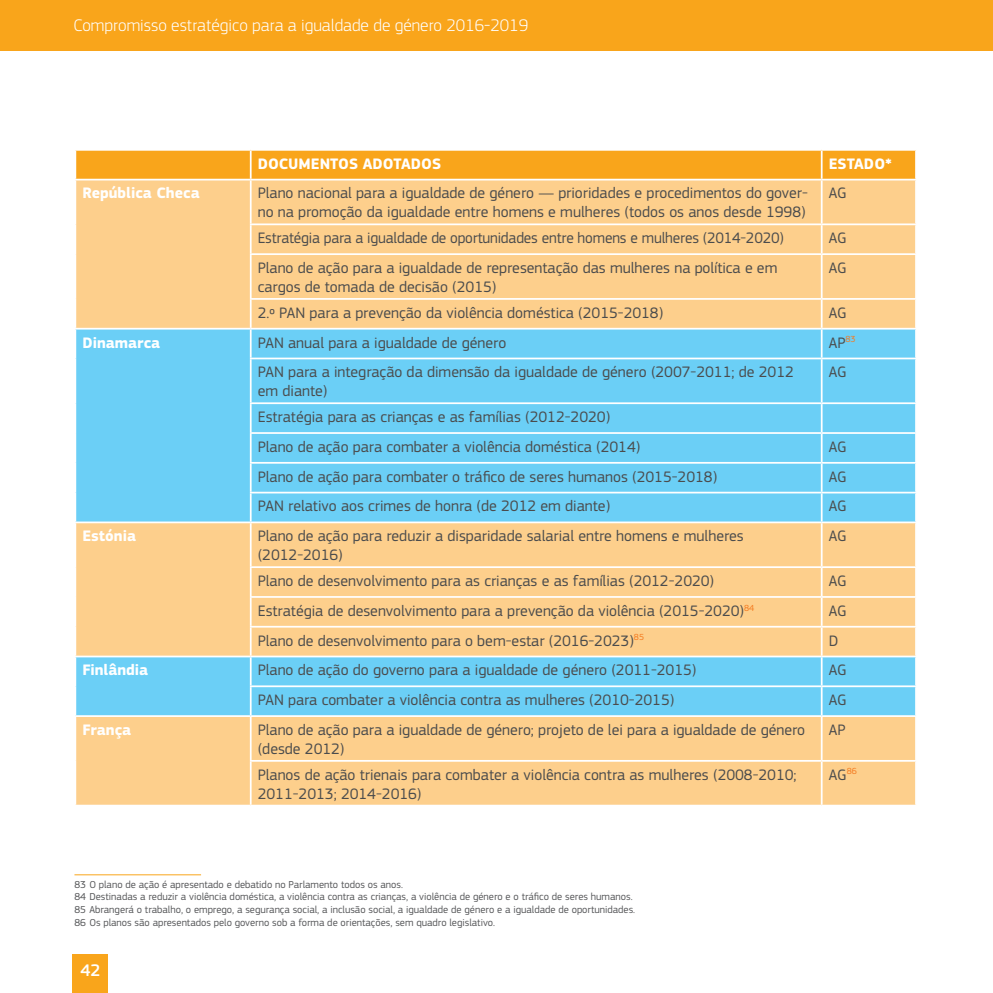
<style>
.page{position:relative;width:993px;height:993px;background:#fff}
.page>*{position:absolute;margin:0;border:0;box-sizing:border-box;transform-origin:0 0}
.t1{font:300 17.5px "EC Square Sans Pro";color:#fff}
.t2{font:500 17.5px "EC Square Sans Pro";color:#fff}
.Table_text_black{font:15.75px/18.9px "EC Square Sans Pro";color:#4b4c4d}
.Table_text_white{font:700 15.75px "EC Square Sans Pro";color:#fff}
.Table_header{font:700 15.75px "EC Square Sans Pro";color:#fff}
.footnotes{font:10.5px "EC Square Sans Pro";color:#57585a}
.Footnote_first{font:10.5px "EC Square Sans Pro";color:#57585a}
</style>
<div class="page">
<div style="left:72px;top:953px;width:36px;height:39px;background:#f9a51b"></div>
<div style="left:0;top:0;width:992px;height:51px;background:#f9a51b"></div>
<div style="left:76px;top:180px;width:838px;height:624px;background:#fdcf8c"></div>
<svg style="left:76px;top:329px;width:838px;height:386px;background:#9ecfd1"></svg>
<hr style="left:250px;top:180px;width:1px;height:43px;background:#fff">
<hr style="left:820px;top:180px;width:2px;height:43px;background:#fff">
<hr style="left:250px;top:223px;width:571px;height:2px;background:#fff">
<svg style="left:250px;top:225px;width:1px;height:28px"></svg>
<hr style="left:821px;top:223px;width:95px;height:2px;background:#fff">
<hr style="left:820px;top:225px;width:2px;height:28px;background:#fff">
<hr style="left:250px;top:253px;width:571px;height:2px;background:#fff">
<hr style="left:250px;top:255px;width:1px;height:43px;background:#fff">
<hr style="left:821px;top:253px;width:95px;height:2px;background:#fff">
<hr style="left:820px;top:255px;width:2px;height:43px;background:#fff">
<hr style="left:250px;top:298px;width:571px;height:2px;background:#fff">
<hr style="left:821px;top:298px;width:95px;height:2px;background:#fff">
<hr style="left:820px;top:300px;width:2px;height:28px;background:#fff">
<hr style="left:74px;top:328px;width:177px;height:1px;background:#fff">
<hr style="left:251px;top:328px;width:570px;height:1px;background:#fff">
<svg style="left:250px;top:300px;width:1px;height:57px"></svg>
<hr style="left:821px;top:328px;width:95px;height:1px;background:#fff">
<hr style="left:820px;top:329px;width:2px;height:28px;background:#fff">
<hr style="left:250px;top:357px;width:571px;height:2px;background:#fff">
<hr style="left:250px;top:359px;width:1px;height:43px;background:#fff">
<hr style="left:821px;top:357px;width:95px;height:2px;background:#fff">
<hr style="left:820px;top:359px;width:2px;height:43px;background:#fff">
<hr style="left:250px;top:402px;width:571px;height:2px;background:#fff">
<hr style="left:821px;top:402px;width:95px;height:2px;background:#fff">
<hr style="left:820px;top:404px;width:2px;height:28px;background:#fff">
<hr style="left:250px;top:432px;width:571px;height:2px;background:#fff">
<hr style="left:821px;top:432px;width:95px;height:2px;background:#fff">
<hr style="left:820px;top:434px;width:2px;height:28px;background:#fff">
<hr style="left:250px;top:462px;width:571px;height:1px;background:#fff">
<hr style="left:821px;top:462px;width:95px;height:1px;background:#fff">
<hr style="left:820px;top:463px;width:2px;height:28px;background:#fff">
<hr style="left:250px;top:491px;width:571px;height:2px;background:#fff">
<svg style="left:250px;top:404px;width:1px;height:117px"></svg>
<hr style="left:821px;top:491px;width:95px;height:2px;background:#fff">
<hr style="left:820px;top:493px;width:2px;height:28px;background:#fff">
<hr style="left:74px;top:521px;width:177px;height:2px;background:#fff">
<hr style="left:251px;top:521px;width:570px;height:2px;background:#fff">
<hr style="left:250px;top:523px;width:1px;height:43px;background:#fff">
<hr style="left:821px;top:521px;width:95px;height:2px;background:#fff">
<hr style="left:820px;top:523px;width:2px;height:43px;background:#fff">
<hr style="left:250px;top:566px;width:571px;height:2px;background:#fff">
<hr style="left:821px;top:566px;width:95px;height:2px;background:#fff">
<hr style="left:820px;top:568px;width:2px;height:28px;background:#fff">
<hr style="left:250px;top:596px;width:571px;height:1px;background:#fff">
<hr style="left:821px;top:596px;width:95px;height:1px;background:#fff">
<hr style="left:820px;top:597px;width:2px;height:28px;background:#fff">
<hr style="left:250px;top:625px;width:571px;height:2px;background:#fff">
<hr style="left:821px;top:625px;width:95px;height:2px;background:#fff">
<hr style="left:820px;top:627px;width:2px;height:28px;background:#fff">
<hr style="left:74px;top:655px;width:177px;height:2px;background:#fff">
<hr style="left:251px;top:655px;width:570px;height:2px;background:#fff">
<hr style="left:821px;top:655px;width:95px;height:2px;background:#fff">
<hr style="left:820px;top:657px;width:2px;height:28px;background:#fff">
<hr style="left:250px;top:685px;width:571px;height:2px;background:#fff">
<svg style="left:250px;top:568px;width:1px;height:147px"></svg>
<hr style="left:821px;top:685px;width:95px;height:2px;background:#fff">
<hr style="left:820px;top:687px;width:2px;height:28px;background:#fff">
<hr style="left:74px;top:715px;width:177px;height:1px;background:#fff">
<hr style="left:251px;top:715px;width:570px;height:1px;background:#fff">
<hr style="left:250px;top:716px;width:1px;height:43px;background:#fff">
<hr style="left:821px;top:715px;width:95px;height:1px;background:#fff">
<hr style="left:820px;top:716px;width:2px;height:43px;background:#fff">
<hr style="left:250px;top:759px;width:571px;height:2px;background:#fff">
<hr style="left:250px;top:761px;width:1px;height:43px;background:#fff">
<hr style="left:821px;top:759px;width:95px;height:2px;background:#fff">
<hr style="left:820px;top:761px;width:2px;height:43px;background:#fff">
<svg style="left:75px;top:150px;width:839px;height:29px;background:#f9a823"></svg>
<hr style="left:821px;top:149px;width:95px;height:2px;background:#fff">
<hr style="left:820px;top:151px;width:2px;height:28px;background:#fff">
<hr style="left:74px;top:874px;width:127px;height:1px;background:#f9a51b">
<p class="t1" style="left:73px;top:15px;width:456px">Compromisso estratégico para a igualdade de género 2016-2019</p>
<p class="Table_header" style="left:258px;top:154px;width:185px">DOCUMENTOS ADOTADOS</p>
<p class="Table_header" style="left:828px;top:154px;width:65px">ESTADO*</p>
<p class="Table_text_white" style="left:82px;top:184px;width:119px">República Checa</p>
<p class="Table_text_black" style="left:258px;top:184px;width:551px">Plano nacional para a igualdade de género — prioridades e procedimentos do gover&shy;no na promoção da igualdade entre homens e mulheres (todos os anos desde 1998)</p>
<p class="Table_text_black" style="left:828px;top:184px;width:19px">AG</p>
<p class="Table_text_black" style="left:258px;top:228px;width:527px">Estratégia para a igualdade de oportunidades entre homens e mulheres (2014-2020)</p>
<p class="Table_text_black" style="left:828px;top:228px;width:19px">AG</p>
<p class="Table_text_black" style="left:258px;top:258px;width:521px">Plano de ação para a igualdade de representação das mulheres na política e em cargos de tomada de decisão (2015)</p>
<p class="Table_text_black" style="left:828px;top:258px;width:19px">AG</p>
<p class="Table_text_black" style="left:258px;top:303px;width:407px">2.º PAN para a prevenção da violência doméstica (2015-2018)</p>
<p class="Table_text_black" style="left:828px;top:303px;width:19px">AG</p>
<p class="Table_text_white" style="left:82px;top:333px;width:79px">Dinamarca</p>
<p class="Table_text_black" style="left:258px;top:333px;width:250px">PAN anual para a igualdade de género</p>
<p class="Table_text_black" style="left:828px;top:333px;width:28px">AP<sup>83</sup></p>
<p class="Table_text_black" style="left:258px;top:362px;width:537px">PAN para a integração da dimensão da igualdade de género (2007-2011; de 2012 em diante)</p>
<p class="Table_text_black" style="left:828px;top:362px;width:19px">AG</p>
<p class="Table_text_black" style="left:258px;top:407px;width:354px">Estratégia para as crianças e as famílias (2012-2020)</p>
<p class="Table_text_black" style="left:258px;top:437px;width:384px">Plano de ação para combater a violência doméstica (2014)</p>
<p class="Table_text_black" style="left:828px;top:437px;width:19px">AG</p>
<p class="Table_text_black" style="left:258px;top:467px;width:461px">Plano de ação para combater o tráfico de seres humanos (2015-2018)</p>
<p class="Table_text_black" style="left:828px;top:467px;width:19px">AG</p>
<p class="Table_text_black" style="left:258px;top:496px;width:354px">PAN relativo aos crimes de honra (de 2012 em diante)</p>
<p class="Table_text_black" style="left:828px;top:496px;width:19px">AG</p>
<p class="Table_text_white" style="left:82px;top:526px;width:55px">Estónia</p>
<p class="Table_text_black" style="left:258px;top:526px;width:487px">Plano de ação para reduzir a disparidade salarial entre homens e mulheres (2012-2016)</p>
<p class="Table_text_black" style="left:828px;top:526px;width:19px">AG</p>
<p class="Table_text_black" style="left:258px;top:571px;width:458px">Plano de desenvolvimento para as crianças e as famílias (2012-2020)</p>
<p class="Table_text_black" style="left:828px;top:571px;width:19px">AG</p>
<p class="Table_text_black" style="left:258px;top:601px;width:498px">Estratégia de desenvolvimento para a prevenção da violência (2015-2020)<sup>84</sup></p>
<p class="Table_text_black" style="left:828px;top:601px;width:19px">AG</p>
<p class="Table_text_black" style="left:258px;top:630px;width:388px">Plano de desenvolvimento para o bem-estar (2016-2023)<sup>85</sup></p>
<p class="Table_text_black" style="left:828px;top:630px;width:11px">D</p>
<p class="Table_text_white" style="left:82px;top:660px;width:67px">Finlândia</p>
<p class="Table_text_black" style="left:258px;top:660px;width:440px">Plano de ação do governo para a igualdade de género (2011-2015)</p>
<p class="Table_text_black" style="left:828px;top:660px;width:19px">AG</p>
<p class="Table_text_black" style="left:258px;top:690px;width:418px">PAN para combater a violência contra as mulheres (2010-2015)</p>
<p class="Table_text_black" style="left:828px;top:690px;width:19px">AG</p>
<p class="Table_text_white" style="left:82px;top:720px;width:50px">França</p>
<p class="Table_text_black" style="left:258px;top:720px;width:548px">Plano de ação para a igualdade de género; projeto de lei para a igualdade de género (desde 2012)</p>
<p class="Table_text_black" style="left:828px;top:720px;width:18px">AP</p>
<p class="Table_text_black" style="left:258px;top:764px;width:540px">Planos de ação trienais para combater a violência contra as mulheres (2008-2010;<br>2011-2013; 2014-2016)</p>
<p class="Table_text_black" style="left:828px;top:764px;width:30px">AG<sup>86</sup></p>
<p class="Footnote_first" style="left:74px;top:877px;width:330px">83 O plano de ação é apresentado e debatido no Parlamento todos os anos.</p>
<p class="footnotes" style="left:74px;top:890px;width:559px">84 Destinadas a reduzir a violência doméstica, a violência contra as crianças, a violência de género e o tráfico de seres humanos.</p>
<p class="footnotes" style="left:74px;top:903px;width:562px">85 Abrangerá o trabalho, o emprego, a segurança social, a inclusão social, a igualdade de género e a igualdade de oportunidades.</p>
<p class="footnotes" style="left:74px;top:915px;width:422px">86 Os planos são apresentados pelo governo sob a forma de orientações, sem quadro legislativo.</p>
<p class="t2" style="left:80px;top:959px;width:22px">42</p>
</div>
